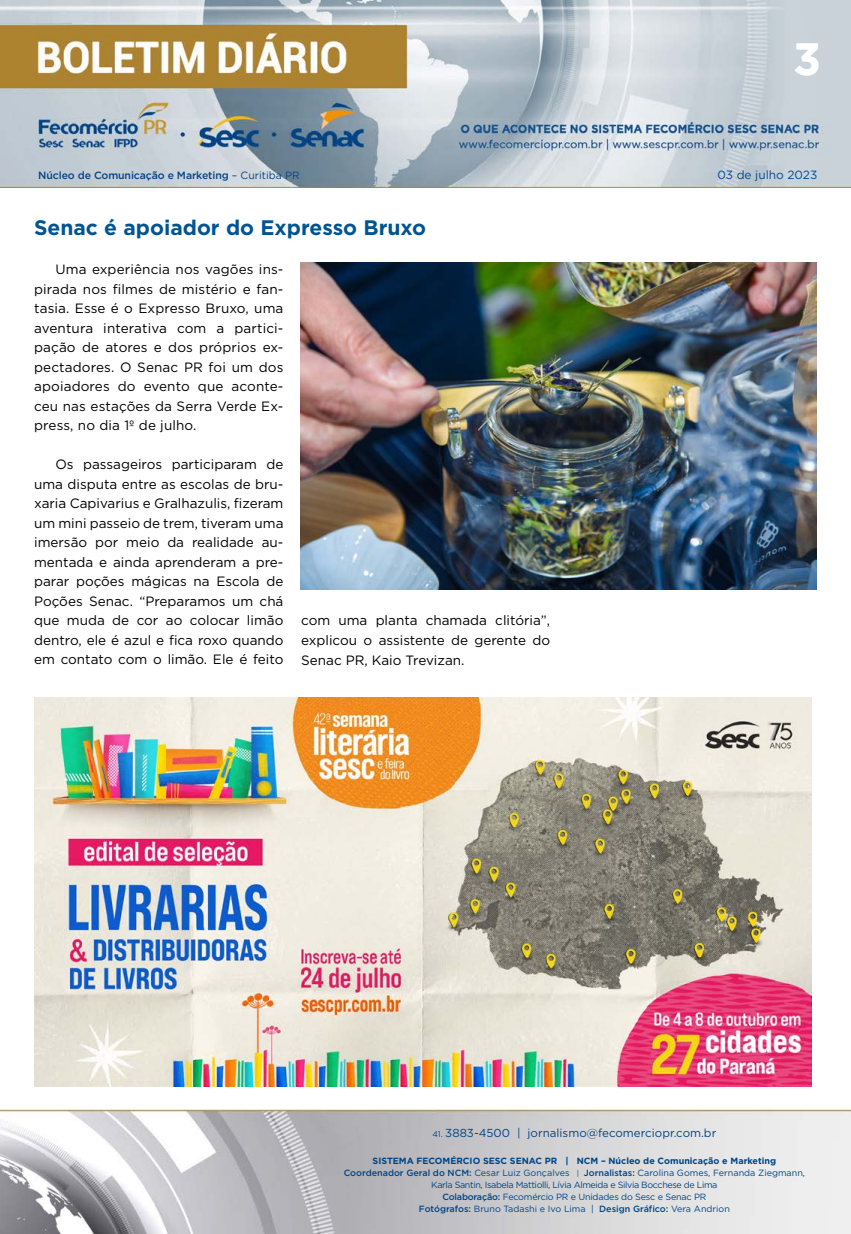
<style>
.page{position:relative;width:851px;height:1234px;background:#fff}
.page>*{position:absolute;margin:0;border:0;box-sizing:border-box;transform-origin:0 0}
.t1{font:700 45px "Gotham";color:#fff}
.t2{font:700 21px "Gotham";color:#005493}
.t3{font:13.5px/19.5px "Gotham";color:#000;text-align:justify}
.t4{font:11.85px "Gotham";color:#004a93}
.t5{font:11.55px "Gotham";color:#004587}
.t6{font:500 10.5px "Gotham";letter-spacing:-.01em;color:#004587}
.t7{font:9px/12px "Gotham";letter-spacing:-.02em;color:#004587;text-align:center}
.s1{font-weight:400}
.s2{font-size:8.25px}
.s3{font-weight:700}
.s4{font-weight:500}
.s5{font-size:7.65px}
</style>
<div class="page">
<img style="left:0;top:0;width:850px;height:188px">
<img style="left:0;top:1074px;width:850px;height:159px">
<img style="left:301px;top:262px;width:515px;height:327px">
<img style="left:34px;top:697px;width:777px;height:389px">
<h1 class="t1" style="left:793px;top:29px;width:29px">3</h1>
<p class="t6" style="left:38px;top:168px;width:263px">Núcleo de Comunicação e Marketing <span class="s1">– Curitiba PR</span></p>
<p class="t4" style="left:717px;top:167px;width:101px">03 de julho 2023</p>
<h2 class="t2" style="left:34px;top:214px;width:393px">Senac é apoiador do Expresso Bruxo</h2>
<p class="t3" style="left:34px;top:259px;width:251px;text-indent:21px">Uma experiência nos vagões ins&shy;pirada nos filmes de mistério e fan&shy;tasia. Esse é o Expresso Bruxo, uma aventura interativa com a partici&shy;pação de atores e dos próprios ex&shy;pectadores. O Senac PR foi um dos apoiadores do evento que aconte&shy;ceu nas estações da Serra Verde Ex&shy;press, no dia 1º de julho.</p>
<p class="t3" style="left:34px;top:454px;width:251px;text-indent:21px">Os passageiros participaram de uma disputa entre as escolas de bru&shy;xaria Capivarius e Gralhazulis, fizeram um mini passeio de trem, tiveram uma imersão por meio da realidade au&shy;mentada e ainda aprenderam a pre&shy;parar poções mágicas na Escola de Poções Senac. “Preparamos um chá que muda de cor ao colocar limão dentro, ele é azul e fica roxo quando em contato com o limão. Ele é feito</p>
<p class="t3" style="left:301px;top:610px;width:250px">com uma planta chamada clitória”, explicou o assistente de gerente do Senac PR, Kaio Trevizan.</p>
<p class="t5" style="left:432px;top:1125px;width:285px"><span class="s2">41.</span> 3883-4500 | jornalismo@fecomerciopr.com.br</p>
<p class="t7" style="left:343px;top:1154px;width:463px"><span class="s3">SISTEMA FECOMÉRCIO SESC SENAC PR | NCM – Núcleo de Comunicação e Marketing </span><span class="s4">Coordenador Geral do NCM:</span> Cesar Luiz Gonçalves <span class="s5">|</span> <span class="s4">Jornalistas:</span> Carolina Gomes, Fernanda Ziegmann, Karla Santin, Isabela Mattiolli, Lívia Almeida e Silvia Bocchese de Lima<br><span class="s4">Colaboração:</span> Fecomércio PR e Unidades do Sesc e Senac PR<br><span class="s4">Fotógrafos:</span> Bruno Tadashi e Ivo Lima | <span class="s4">Design Gráfico:</span> Vera Andrion</p>
</div>
